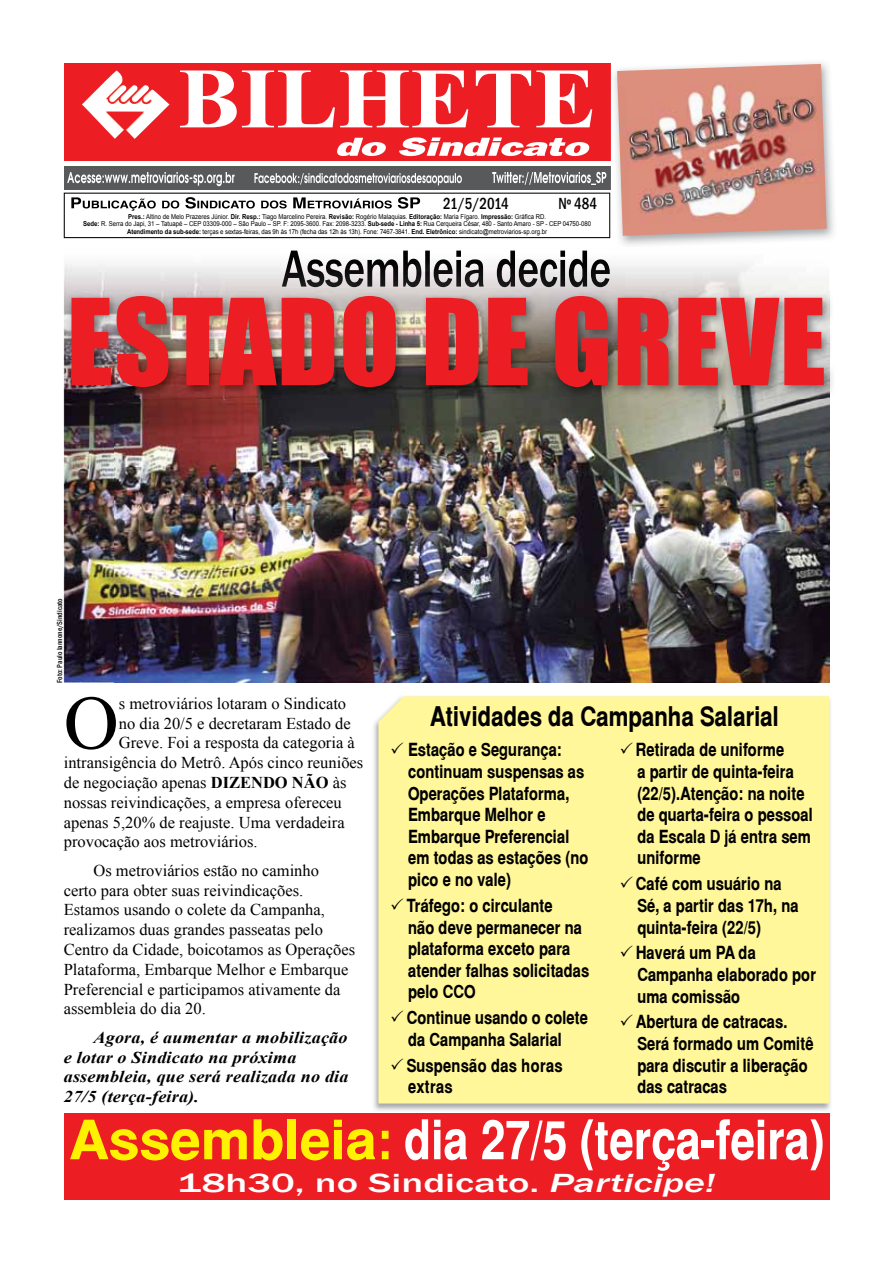
<style>
.page{position:relative;width:893px;height:1263px;background:#fff}
.page>*{position:absolute;margin:0;border:0;box-sizing:border-box;transform-origin:0 0}
.t1{font:110.55px "Impact";letter-spacing:.01em;color:#ed1d24}
.t2{font:76.35px "Times New Roman";color:#000}
.t3{font:700 54px "Switzerland Narrow";color:#fff}
.t4{font:700 27px "Switzerland Narrow";color:#000}
.t5{font:500 27px "Franklin Gothic";color:#fff;scale:1.5 1}
.t6{font:700 18px/21.6px "Switzerland Narrow";color:#000}
.t7{font:16.5px/19.8px "Times New Roman";color:#000}
.t8{font:italic 700 16.5px/19.8px "Times New Roman";letter-spacing:.01em;color:#000;scale:1.1 1}
.t9{font:500 condensed 16.5px "Franklin Gothic";color:#000;scale:.9 1}
.t10{font:500 condensed 7.5px "Franklin Gothic";color:#000}
.t11{font:6.75px/7.5px "Arial";color:#000;text-align:center;scale:.89 1}
.s1{font-weight:700}
.s2{color:#fff200}
.s3{font-style:italic}
</style>
<div class="page">
<img style="left:373px;top:696px;width:458px;height:415px">
<div style="left:378px;top:696px;width:451px;height:407px;background:#fff799"></div>
<svg style="left:64px;top:193px;width:546px;height:45px"></svg>
<div style="left:64px;top:63px;width:546px;height:97px;background:#ed1d24"></div>
<svg style="left:337px;top:137px;width:252px;height:19px"></svg>
<svg style="left:180px;top:70px;width:412px;height:57px"></svg>
<div style="left:64px;top:166px;width:546px;height:23px;background:#58595b"></div>
<img style="left:614px;top:62px;width:220px;height:184px">
<img style="left:617px;top:64px;width:210px;height:172px">
<img style="left:82px;top:70px;width:87px;height:69px">
<svg style="left:67px;top:172px;width:539px;height:14px"></svg>
<img style="left:64px;top:250px;width:765px;height:45px">
<img style="left:64px;top:295px;width:50px;height:387px">
<img style="left:114px;top:399px;width:715px;height:283px">
<img style="left:282px;top:251px;width:328px;height:36px">
<img style="left:66px;top:291px;width:766px;height:108px">
<div style="left:64px;top:1113px;width:765px;height:86px;background:#ed1d24"></div>
<svg style="left:391px;top:742px;width:12px;height:12px"></svg>
<svg style="left:391px;top:898px;width:12px;height:11px"></svg>
<svg style="left:391px;top:1010px;width:12px;height:12px"></svg>
<svg style="left:391px;top:1058px;width:12px;height:11px"></svg>
<svg style="left:621px;top:742px;width:11px;height:12px"></svg>
<svg style="left:621px;top:876px;width:11px;height:12px"></svg>
<svg style="left:621px;top:945px;width:11px;height:12px"></svg>
<svg style="left:621px;top:1014px;width:11px;height:12px"></svg>
<p class="t9" style="left:443px;top:192px;width:74px">21/5/2014</p>
<p class="t9" style="left:559px;top:192px;width:44px">Nº 484</p>
<p class="t11" style="left:83px;top:213px;width:572px"><span class="s1">Pres.:</span> Altino de Melo Prazeres Júnior. <span class="s1">Dir. Resp.:</span> Tiago Marcelino Pereira. <span class="s1">Revisão:</span> Rogério Malaquias. <span class="s1">Editoração:</span> Maria Fígaro. <span class="s1">Impressão:</span> Gráfica RD.<br><span class="s1">Sede:</span> R. Serra do Japi, 31 – Tatuapé – CEP 03309-000 – São Paulo – SP. F: 2095-3600. Fax: 2098-3233. <span class="s1">Sub-sede - Linha 5:</span> Rua Cerqueira César, 480 - Santo Amaro - SP - CEP 04750-080<br><span class="s1">Atendimento da sub-sede:</span> terças e sextas-feiras, das 9h às 17h (fecha das 12h às 13h). Fone: 7467-3841. <span class="s1">End. Eletrônico:</span> sindicato@metroviarios-sp.org.br</p>
<h1 class="t1" style="left:67px;top:256px;width:760px">ESTADO DE GREVE</h1>
<p class="t10" style="left:55px;top:683px;width:86px;rotate:-90deg">Foto: Paulo Iannone/Sindicato</p>
<h2 class="t2" style="left:64px;top:671px;width:57px">O</h2>
<p class="t7" style="left:119px;top:693px;width:229px">s metroviários lotaram o Sindicato</p>
<h3 class="t4" style="left:430px;top:701px;width:351px">Atividades da Campanha Salarial</h3>
<p class="t6" style="left:408px;top:739px;width:182px">Estação e Segurança: continuam suspensas as<br>Operações Plataforma,<br>Embarque Melhor e<br>Embarque Preferencial em todas as estações (no pico e no vale)</p>
<p class="t6" style="left:407px;top:894px;width:184px">Tráfego: o circulante<br>não deve permanecer na plataforma exceto para atender falhas solicitadas pelo CCO</p>
<p class="t6" style="left:407px;top:1007px;width:183px">Continue usando o colete da Campanha Salarial</p>
<p class="t6" style="left:407px;top:1054px;width:158px">Suspensão das horas extras</p>
<p class="t7" style="left:119px;top:713px;width:233px">no dia 20/5 e decretaram Estado de</p>
<p class="t7" style="left:119px;top:733px;width:237px">Greve. Foi a resposta da categoria à</p>
<p class="t7" style="left:64px;top:752px;width:301px">intransigência do Metrô. Após cinco reuniões</p>
<p class="t7" style="left:64px;top:772px;width:284px">de negociação apenas <span class="s1">DIZENDO NÃO</span> às</p>
<p class="t7" style="left:64px;top:792px;width:280px">nossas reivindicações, a empresa ofereceu</p>
<p class="t7" style="left:64px;top:812px;width:282px">apenas 5,20% de reajuste. Uma verdadeira</p>
<p class="t7" style="left:64px;top:832px;width:195px">provocação aos metroviários.</p>
<p class="t7" style="left:64px;top:860px;width:293px;text-indent:30px">Os metroviários estão no caminho certo para obter suas reivindicações.<br>Estamos usando o colete da Campanha, realizamos duas grandes passeatas pelo Centro da Cidade, boicotamos as Operações Plataforma, Embarque Melhor e Embarque Preferencial e participamos ativamente da assembleia do dia 20.</p>
<p class="t8" style="left:64px;top:1027px;width:260px;text-indent:30px">Agora, é aumentar a mobilização e lotar o Sindicato na próxima assembleia, que será realizada no dia<br>27/5 (terça-feira).</p>
<p class="t6" style="left:636px;top:739px;width:178px">Retirada de uniforme<br>a partir de quinta-feira (22/5).Atenção: na noite de quarta-feira o pessoal da Escala D já entra sem uniforme</p>
<p class="t6" style="left:636px;top:873px;width:164px">Café com usuário na<br>Sé, a partir das 17h, na quinta-feira (22/5)</p>
<p class="t6" style="left:636px;top:942px;width:182px">Haverá um PA da<br>Campanha elaborado por uma comissão</p>
<p class="t6" style="left:636px;top:1011px;width:179px">Abertura de catracas.<br>Será formado um Comitê para discutir a liberação das catracas</p>
<h3 class="t3" style="left:68px;top:1108px;width:757px"><span class="s2">Assembleia:</span> dia 27/5 (terça-feira)</h3>
<h3 class="t5" style="left:178px;top:1166px;width:360px">18h30, no Sindicato. <span class="s3">Participe!</span></h3>
</div>
